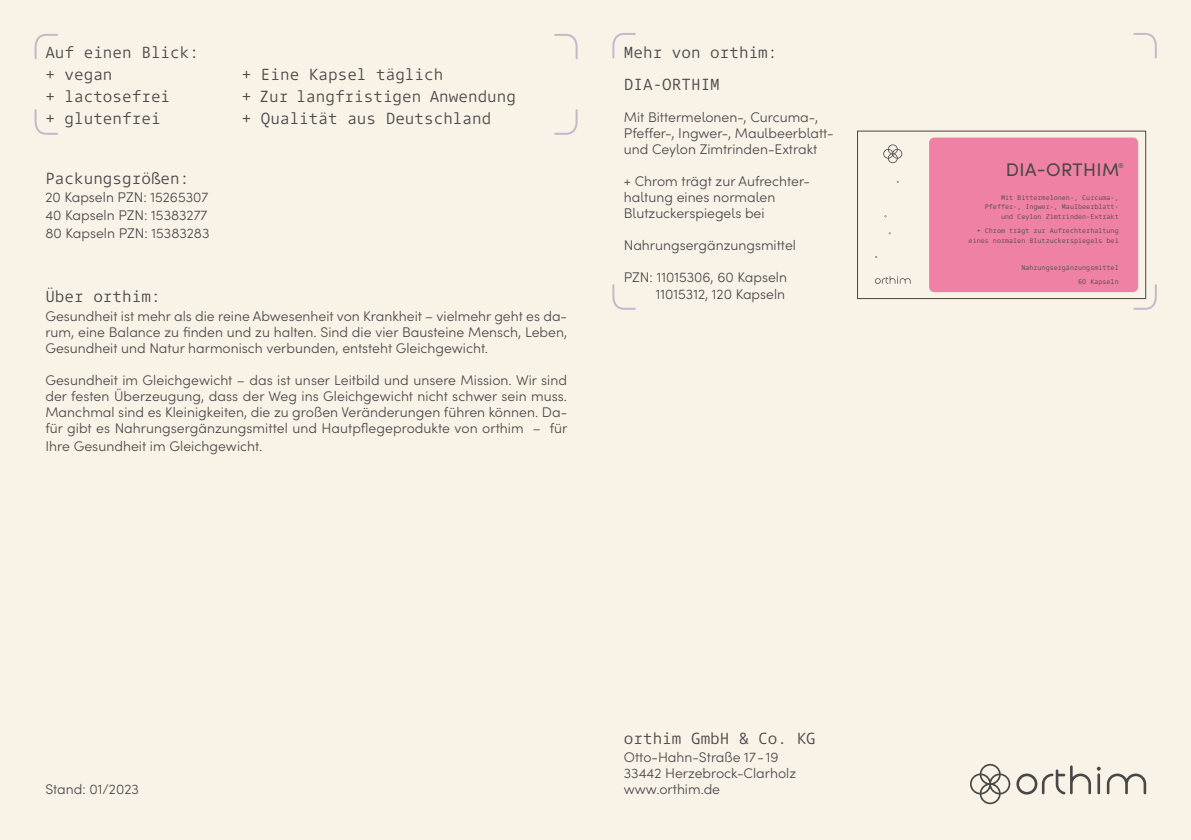
<style>
.page{position:relative;width:1191px;height:840px;background:#fff}
.page>*{position:absolute;margin:0;border:0;box-sizing:border-box;transform-origin:0 0}
.t1{font:18.2px "Sofia Pro";letter-spacing:.025em;color:#484747}
.t2{font:16px/22px "Dico Typewriter";color:#484747}
.t3{font:300 14px/16px "Sofia Pro";color:#484747}
.t4{font:7px "Sofia Pro";color:#484747}
.t5{font:6.8px/9.6px "Dico Typewriter";color:#484747;text-align:right}
</style>
<div class="page">
<div style="left:0;top:0;width:1191px;height:839px;background:#f8f2e7"></div>
<svg style="left:612px;top:284px;width:24px;height:26px"></svg>
<svg style="left:612px;top:33px;width:24px;height:26px"></svg>
<svg style="left:1132px;top:283px;width:25px;height:27px"></svg>
<svg style="left:1133px;top:33px;width:24px;height:26px"></svg>
<svg style="left:34px;top:109px;width:24px;height:26px"></svg>
<svg style="left:34px;top:34px;width:24px;height:26px"></svg>
<svg style="left:554px;top:109px;width:24px;height:26px"></svg>
<svg style="left:554px;top:34px;width:24px;height:26px"></svg>
<svg style="left:970px;top:763px;width:40px;height:40px"></svg>
<svg style="left:1106px;top:773px;width:40px;height:20px"></svg>
<svg style="left:1016px;top:765px;width:84px;height:29px"></svg>
<div style="left:929px;top:137px;width:209px;height:155px;background:#ef82a4;border-radius:5px"></div>
<svg style="left:875px;top:276px;width:35px;height:8px"></svg>
<svg style="left:883px;top:144px;width:19px;height:19px"></svg>
<p class="t2" style="left:45px;top:41px;width:155px">Auf einen Blick: + vegan<br>+ lactosefrei<br>+ glutenfrei</p>
<p class="t2" style="left:45px;top:167px;width:145px">Packungsgrößen:</p>
<p class="t3" style="left:45px;top:187px;width:166px;line-height:18px">20 Kapseln PZN: 15265307<br>40 Kapseln PZN: 15383277<br>80 Kapseln PZN: 15383283</p>
<p class="t2" style="left:242px;top:63px;width:276px">+ Eine Kapsel täglich<br>+ Zur langfristigen Anwendung + Qualität aus Deutschland</p>
<p class="t2" style="left:45px;top:285px;width:117px">Über orthim:</p>
<p class="t3" style="left:45px;top:306px;width:523px;text-align:justify">Gesundheit ist mehr als die reine Abwesenheit von Krankheit – vielmehr geht es da&shy;rum, eine Balance zu finden und zu halten. Sind die vier Bausteine Mensch, Leben, Gesundheit und Natur harmonisch verbunden, entsteht Gleichgewicht.</p>
<p class="t3" style="left:45px;top:370px;width:523px;text-align:justify">Gesundheit im Gleichgewicht – das ist unser Leitbild und unsere Mission. Wir sind der festen Überzeugung, dass der Weg ins Gleichgewicht nicht schwer sein muss.<br>Manchmal sind es Kleinigkeiten, die zu großen Veränderungen führen können. Da&shy;für gibt es Nahrungsergänzungsmittel und Hautpflegeprodukte von orthim – für</p>
<p class="t3" style="left:45px;top:436px;width:218px">Ihre Gesundheit im Gleichgewicht.</p>
<p class="t2" style="left:624px;top:36px;width:155px;line-height:32px">Mehr von orthim:<br>DIA-ORTHIM</p>
<p class="t3" style="left:624px;top:108px;width:211px">Mit Bittermelonen-, Curcuma-,<br>Pfeffer-, Ingwer-, Maulbeerblatt&shy;und Ceylon Zimtrinden-Extrakt</p>
<p class="t3" style="left:624px;top:172px;width:188px">+ Chrom trägt zur Aufrechter&shy;haltung eines normalen<br>Blutzuckerspiegels bei</p>
<p class="t3" style="left:624px;top:236px;width:174px">Nahrungsergänzungsmittel</p>
<p class="t3" style="left:624px;top:268px;width:165px;text-align:right">PZN: 11015306, 60 Kapseln<br>11015312, 120 Kapseln</p>
<p class="t2" style="left:624px;top:726px;width:193px">orthim GmbH &amp; Co. KG</p>
<p class="t3" style="left:624px;top:748px;width:174px">Otto-Hahn-Straße 17 - 19<br>33442 Herzebrock-Clarholz</p>
<p class="t3" style="left:45px;top:780px;width:95px">Stand: 01/2023</p>
<p class="t3" style="left:624px;top:780px;width:98px">www.orthim.de</p>
<h1 class="t1" style="left:1006px;top:156px;width:115px">DIA-ORTHIM</h1>
<p class="t4" style="left:1118px;top:160px;width:7px">®</p>
<p class="t5" style="left:984px;top:192px;width:135px">Mit Bittermelonen-, Curcuma-,<br>Pfeffer-, Ingwer-, Maulbeerblatt&shy;und Ceylon Zimtrinden-Extrakt</p>
<p class="t5" style="left:968px;top:226px;width:152px">+ Chrom trägt zur Aufrechterhaltung eines normalen Blutzuckerspiegels bei</p>
<p class="t5" style="left:1021px;top:259px;width:99px;line-height:14.4px">Nahrungsergänzungsmittel<br>60 Kapseln</p>
</div>
